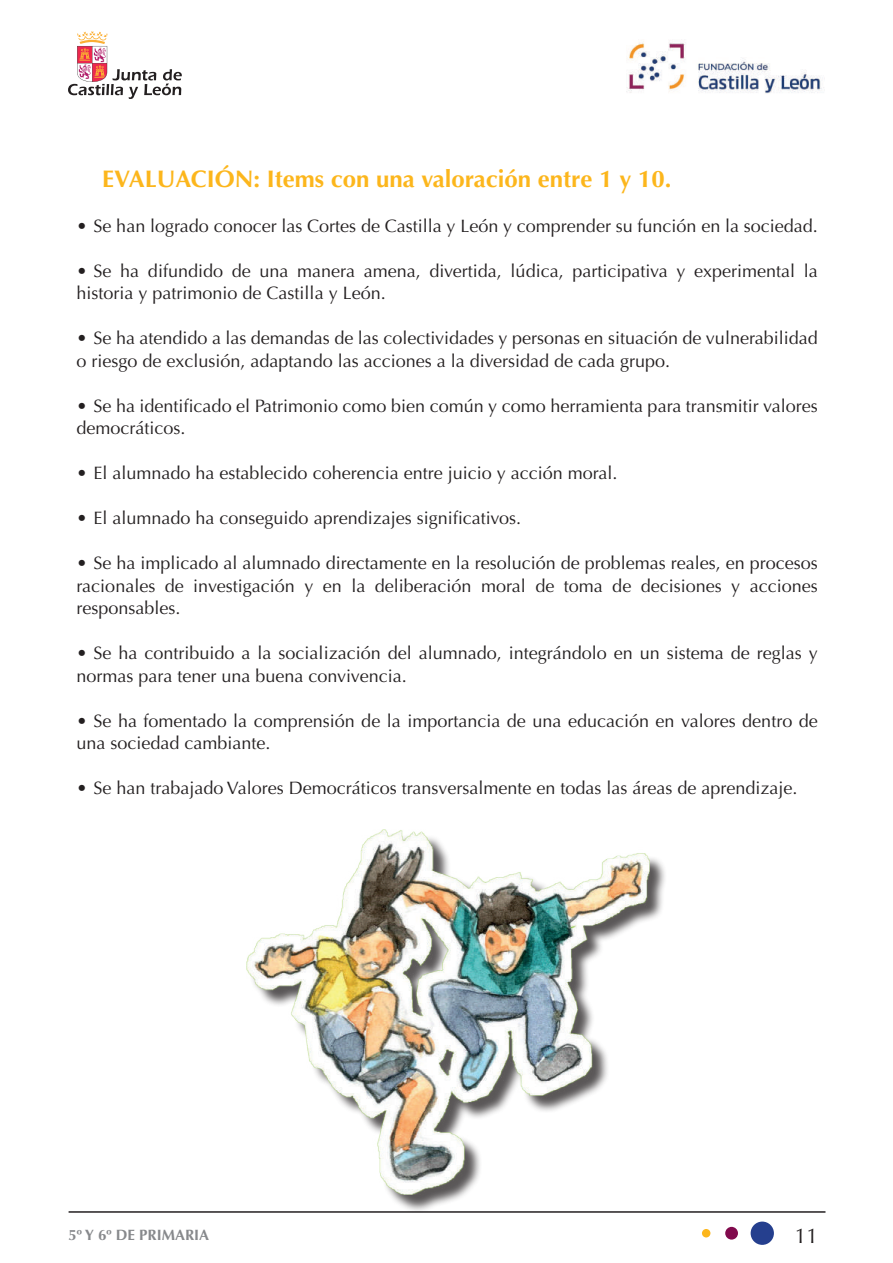
<style>
.page{position:relative;width:893px;height:1263px;background:#fff}
.page>*{position:absolute;margin:0;border:0;box-sizing:border-box;transform-origin:0 0}
.t1{font:700 24px "Optima";color:#fcb61c}
.t2{font:21px "Optima";color:#231f20}
.t3{font:18px/22.5px "Optima";color:#231f20}
.t4{font:700 15px "Optima";color:#87898c}
</style>
<div class="page">
<svg style="left:68px;top:31px;width:114px;height:68px"></svg>
<img style="left:626px;top:41px;width:199px;height:53px">
<div style="left:751px;top:1221px;width:23px;height:24px;background:#253f8e;border-radius:50%"></div>
<div style="left:725px;top:1227px;width:13px;height:12px;background:#810a4d;border-radius:50%"></div>
<div style="left:702px;top:1229px;width:8px;height:8px;background:#fcb61c;border-radius:50%"></div>
<hr style="left:69px;top:1211px;width:756px;height:2px;background:#231f20">
<div style="left:250px;top:832px;width:417px;height:381px;background:#231f20;opacity:.75"></div>
<img style="left:247px;top:829px;width:402px;height:366px">
<h1 class="t1" style="left:102px;top:164px;width:571px">EVALUACIÓN: Items con una valoración entre 1 y 10.</h1>
<p class="t3" style="left:77px;top:214px;width:743px">• Se han logrado conocer las Cortes de Castilla y León y comprender su función en la sociedad.</p>
<p class="t3" style="left:77px;top:259px;width:743px">• Se ha difundido de una manera amena, divertida, lúdica, participativa y experimental la historia y patrimonio de Castilla y León.</p>
<p class="t3" style="left:77px;top:327px;width:743px">• Se ha atendido a las demandas de las colectividades y personas en situación de vulnerabilidad o riesgo de exclusión, adaptando las acciones a la diversidad de cada grupo.</p>
<p class="t3" style="left:77px;top:394px;width:743px">• Se ha identificado el Patrimonio como bien común y como herramienta para transmitir valores democráticos.</p>
<p class="t3" style="left:77px;top:462px;width:542px">• El alumnado ha establecido coherencia entre juicio y acción moral.</p>
<p class="t3" style="left:77px;top:507px;width:446px">• El alumnado ha conseguido aprendizajes significativos.</p>
<p class="t3" style="left:77px;top:552px;width:743px;text-align:justify">• Se ha implicado al alumnado directamente en la resolución de problemas reales, en procesos racionales de investigación y en la deliberación moral de toma de decisiones y acciones responsables.</p>
<p class="t3" style="left:77px;top:642px;width:743px">• Se ha contribuido a la socialización del alumnado, integrándolo en un sistema de reglas y normas para tener una buena convivencia.</p>
<p class="t3" style="left:77px;top:709px;width:743px">• Se ha fomentado la comprensión de la importancia de una educación en valores dentro de una sociedad cambiante.</p>
<p class="t3" style="left:77px;top:777px;width:722px">• Se han trabajado Valores Democráticos transversalmente en todas las áreas de aprendizaje.</p>
<p class="t4" style="left:69px;top:1226px;width:142px">5º Y 6º DE PRIMARIA</p>
<p class="t2" style="left:795px;top:1223px;width:25px">11</p>
</div>
